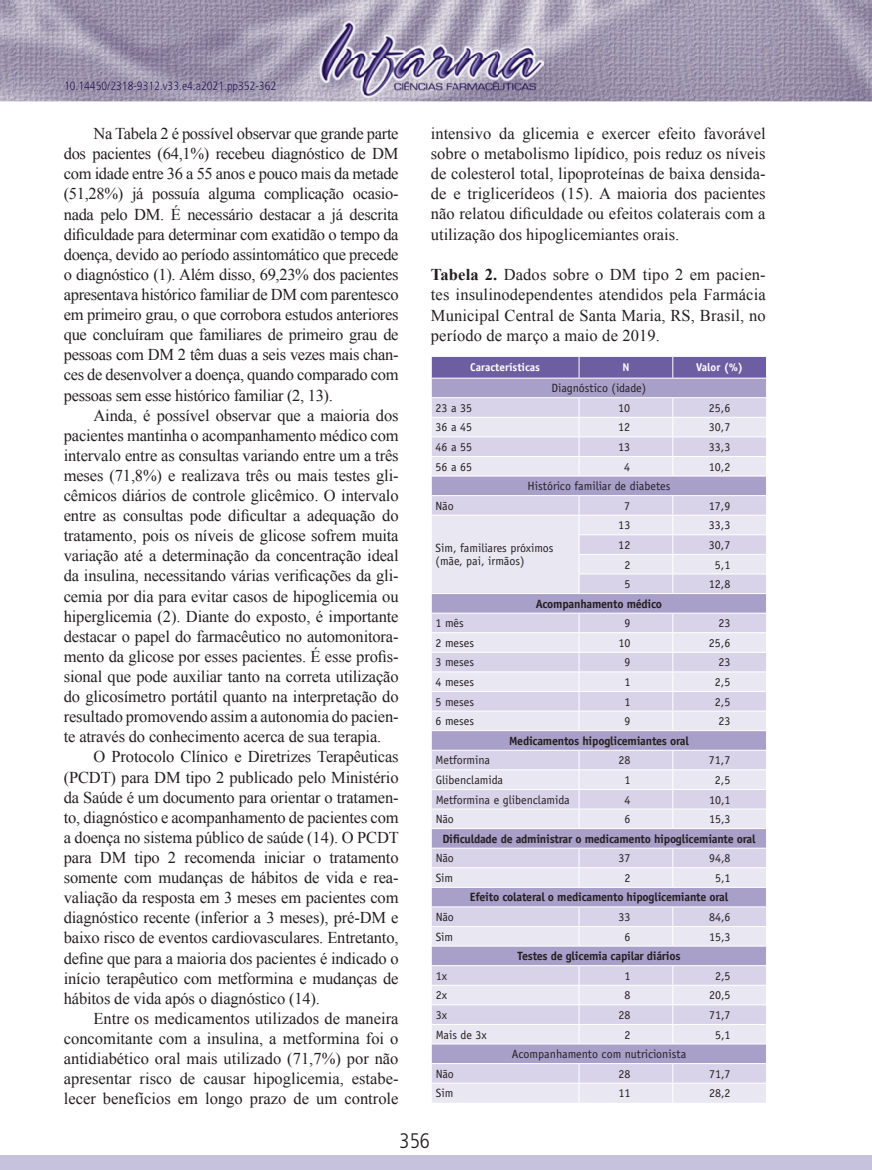
<style>
.page{position:relative;width:872px;height:1170px;background:#fff}
.page>*{position:absolute;margin:0;border:0;box-sizing:border-box;transform-origin:0 0}
.t1{font:300 condensed 21px "Frutiger LT Std";color:#231f20}
.t2{font:16.5px/20.1px "Times New Roman";letter-spacing:-.005em;color:#231f20;text-align:justify}
.t3{font:12px/13.2px "Officina Sans Std";color:#231f20}
.t4{font:700 12px "Officina Sans Std";letter-spacing:-.02em;color:#231f20}
.t5{font:300 condensed 12px "Frutiger LT Std";color:#2a1656}
.t6{font:700 11.25px "Officina Sans Std";color:#fff}
.s1{font-weight:700}
</style>
<div class="page">
<img style="left:0;top:0;width:872px;height:101px">
<div style="left:0;top:1155px;width:872px;height:14px;background:#c6c1dd"></div>
<img style="left:319px;top:20px;width:225px;height:77px">
<svg style="left:431px;top:356px;width:336px;height:746px;background:#d4cfe4"></svg>
<p class="t5" style="left:64px;top:79px;width:214px">10.14450/2318-9312.v33.e4.a2021.pp352-362</p>
<p class="t2" style="left:64px;top:123px;width:336px;text-indent:30px">Na Tabela 2 é possível observar que grande parte dos pacientes (64,1%) recebeu diagnóstico de DM com idade entre 36 a 55 anos e pouco mais da metade (51,28%) já possuía alguma complicação ocasio&shy;nada pelo DM. É necessário destacar a já descrita dificuldade para determinar com exatidão o tempo da doença, devido ao período assintomático que precede o diagnóstico (1). Além disso, 69,23% dos pacientes apresentava histórico familiar de DM com parentesco em primeiro grau, o que corrobora estudos anteriores que concluíram que familiares de primeiro grau de pessoas com DM 2 têm duas a seis vezes mais chan&shy;ces de desenvolver a doença, quando comparado com pessoas sem esse histórico familiar (2, 13).</p>
<p class="t2" style="left:64px;top:404px;width:336px;text-indent:30px">Ainda, é possível observar que a maioria dos pacientes mantinha o acompanhamento médico com intervalo entre as consultas variando entre um a três meses (71,8%) e realizava três ou mais testes gli&shy;cêmicos diários de controle glicêmico. O intervalo entre as consultas pode dificultar a adequação do tratamento, pois os níveis de glicose sofrem muita variação até a determinação da concentração ideal da insulina, necessitando várias verificações da gli&shy;cemia por dia para evitar casos de hipoglicemia ou hiperglicemia (2). Diante do exposto, é importante destacar o papel do farmacêutico no automonitora&shy;mento da glicose por esses pacientes. É esse profis&shy;sional que pode auxiliar tanto na correta utilização do glicosímetro portátil quanto na interpretação do resultado promovendo assim a autonomia do pacien&shy;te através do conhecimento acerca de sua terapia.</p>
<p class="t2" style="left:64px;top:746px;width:336px;text-indent:30px">O Protocolo Clínico e Diretrizes Terapêuticas (PCDT) para DM tipo 2 publicado pelo Ministério da Saúde é um documento para orientar o tratamen&shy;to, diagnóstico e acompanhamento de pacientes com a doença no sistema público de saúde (14). O PCDT para DM tipo 2 recomenda iniciar o tratamento somente com mudanças de hábitos de vida e rea&shy;valiação da resposta em 3 meses em pacientes com diagnóstico recente (inferior a 3 meses), pré-DM e baixo risco de eventos cardiovasculares. Entretanto, define que para a maioria dos pacientes é indicado o início terapêutico com metformina e mudanças de hábitos de vida após o diagnóstico (14).</p>
<p class="t2" style="left:64px;top:1007px;width:336px;text-indent:30px">Entre os medicamentos utilizados de maneira concomitante com a insulina, a metformina foi o antidiabético oral mais utilizado (71,7%) por não apresentar risco de causar hipoglicemia, estabe&shy;lecer benefícios em longo prazo de um controle</p>
<p class="t2" style="left:431px;top:123px;width:336px">intensivo da glicemia e exercer efeito favorável sobre o metabolismo lipídico, pois reduz os níveis de colesterol total, lipoproteínas de baixa densida&shy;de e triglicerídeos (15). A maioria dos pacientes não relatou dificuldade ou efeitos colaterais com a utilização dos hipoglicemiantes orais.</p>
<p class="t2" style="left:431px;top:264px;width:336px"><span class="s1">Tabela 2.</span> Dados sobre o DM tipo 2 em pacien&shy;tes insulinodependentes atendidos pela Farmácia Municipal Central de Santa Maria, RS, Brasil, no período de março a maio de 2019.</p>
<p class="t6" style="left:470px;top:360px;width:71px">Características</p>
<p class="t6" style="left:622px;top:360px;width:9px">N</p>
<p class="t6" style="left:696px;top:360px;width:48px">Valor (%)</p>
<p class="t3" style="left:551px;top:381px;width:96px">Diagnóstico (idade)</p>
<p class="t3" style="left:435px;top:401px;width:38px">23 a 35</p>
<p class="t3" style="left:618px;top:401px;width:13px">10</p>
<p class="t3" style="left:709px;top:401px;width:23px">25,6</p>
<p class="t3" style="left:435px;top:421px;width:38px">36 a 45</p>
<p class="t3" style="left:618px;top:421px;width:13px">12</p>
<p class="t3" style="left:709px;top:421px;width:23px">30,7</p>
<p class="t3" style="left:435px;top:440px;width:38px">46 a 55</p>
<p class="t3" style="left:618px;top:440px;width:13px">13</p>
<p class="t3" style="left:709px;top:440px;width:23px">33,3</p>
<p class="t3" style="left:435px;top:460px;width:38px">56 a 65</p>
<p class="t3" style="left:624px;top:460px;width:7px">4</p>
<p class="t3" style="left:709px;top:460px;width:23px">10,2</p>
<p class="t3" style="left:527px;top:479px;width:144px">Histórico familiar de diabetes</p>
<p class="t3" style="left:435px;top:499px;width:20px">Não</p>
<p class="t3" style="left:624px;top:499px;width:7px">7</p>
<p class="t3" style="left:709px;top:499px;width:23px">17,9</p>
<p class="t3" style="left:435px;top:541px;width:120px">Sim, familiares próximos (mãe, pai, irmãos)</p>
<p class="t3" style="left:618px;top:518px;width:13px">13</p>
<p class="t3" style="left:709px;top:518px;width:23px">33,3</p>
<p class="t3" style="left:618px;top:538px;width:13px">12</p>
<p class="t3" style="left:709px;top:538px;width:23px">30,7</p>
<p class="t3" style="left:624px;top:558px;width:7px">2</p>
<p class="t3" style="left:715px;top:558px;width:17px">5,1</p>
<p class="t3" style="left:624px;top:577px;width:7px">5</p>
<p class="t3" style="left:709px;top:577px;width:23px">12,8</p>
<p class="t4" style="left:536px;top:596px;width:128px">Acompanhamento médico</p>
<p class="t3" style="left:435px;top:616px;width:30px">1 mês</p>
<p class="t3" style="left:624px;top:616px;width:7px">9</p>
<p class="t3" style="left:718px;top:616px;width:13px">23</p>
<p class="t3" style="left:435px;top:636px;width:40px">2 meses</p>
<p class="t3" style="left:618px;top:636px;width:13px">10</p>
<p class="t3" style="left:709px;top:636px;width:23px">25,6</p>
<p class="t3" style="left:435px;top:655px;width:40px">3 meses</p>
<p class="t3" style="left:624px;top:655px;width:7px">9</p>
<p class="t3" style="left:718px;top:655px;width:13px">23</p>
<p class="t3" style="left:435px;top:675px;width:40px">4 meses</p>
<p class="t3" style="left:624px;top:675px;width:7px">1</p>
<p class="t3" style="left:715px;top:675px;width:17px">2,5</p>
<p class="t3" style="left:435px;top:695px;width:40px">5 meses</p>
<p class="t3" style="left:624px;top:695px;width:7px">1</p>
<p class="t3" style="left:715px;top:695px;width:17px">2,5</p>
<p class="t3" style="left:435px;top:714px;width:40px">6 meses</p>
<p class="t3" style="left:624px;top:714px;width:7px">9</p>
<p class="t3" style="left:718px;top:714px;width:13px">23</p>
<p class="t4" style="left:509px;top:733px;width:181px">Medicamentos hipoglicemiantes oral</p>
<p class="t3" style="left:435px;top:753px;width:56px">Metformina</p>
<p class="t3" style="left:618px;top:753px;width:13px">28</p>
<p class="t3" style="left:709px;top:753px;width:23px">71,7</p>
<p class="t3" style="left:435px;top:773px;width:69px">Glibenclamida</p>
<p class="t3" style="left:624px;top:773px;width:7px">1</p>
<p class="t3" style="left:715px;top:773px;width:17px">2,5</p>
<p class="t3" style="left:436px;top:792px;width:136px">Metformina e glibenclamida</p>
<p class="t3" style="left:624px;top:792px;width:7px">4</p>
<p class="t3" style="left:709px;top:792px;width:23px">10,1</p>
<p class="t3" style="left:436px;top:812px;width:20px">Não</p>
<p class="t3" style="left:624px;top:812px;width:7px">6</p>
<p class="t3" style="left:709px;top:812px;width:23px">15,3</p>
<p class="t4" style="left:442px;top:831px;width:315px">Dificuldade de administrar o medicamento hipoglicemiante oral</p>
<p class="t3" style="left:436px;top:851px;width:20px">Não</p>
<p class="t3" style="left:618px;top:851px;width:13px">37</p>
<p class="t3" style="left:709px;top:851px;width:23px">94,8</p>
<p class="t3" style="left:436px;top:871px;width:19px">Sim</p>
<p class="t3" style="left:624px;top:871px;width:7px">2</p>
<p class="t3" style="left:715px;top:871px;width:17px">5,1</p>
<p class="t4" style="left:470px;top:889px;width:260px">Efeito colateral o medicamento hipoglicemiante oral</p>
<p class="t3" style="left:436px;top:910px;width:20px">Não</p>
<p class="t3" style="left:618px;top:910px;width:13px">33</p>
<p class="t3" style="left:709px;top:910px;width:23px">84,6</p>
<p class="t3" style="left:436px;top:929px;width:19px">Sim</p>
<p class="t3" style="left:624px;top:929px;width:7px">6</p>
<p class="t3" style="left:709px;top:929px;width:23px">15,3</p>
<p class="t4" style="left:517px;top:948px;width:164px">Testes de glicemia capilar diários</p>
<p class="t3" style="left:436px;top:969px;width:13px">1x</p>
<p class="t3" style="left:624px;top:969px;width:7px">1</p>
<p class="t3" style="left:715px;top:969px;width:17px">2,5</p>
<p class="t3" style="left:436px;top:988px;width:13px">2x</p>
<p class="t3" style="left:624px;top:988px;width:7px">8</p>
<p class="t3" style="left:709px;top:988px;width:23px">20,5</p>
<p class="t3" style="left:436px;top:1008px;width:13px">3x</p>
<p class="t3" style="left:618px;top:1008px;width:13px">28</p>
<p class="t3" style="left:709px;top:1008px;width:23px">71,7</p>
<p class="t3" style="left:436px;top:1027px;width:53px">Mais de 3x</p>
<p class="t3" style="left:624px;top:1027px;width:7px">2</p>
<p class="t3" style="left:715px;top:1027px;width:17px">5,1</p>
<p class="t3" style="left:512px;top:1047px;width:176px">Acompanhamento com nutricionista</p>
<p class="t3" style="left:436px;top:1066px;width:20px">Não</p>
<p class="t3" style="left:618px;top:1066px;width:13px">28</p>
<p class="t3" style="left:709px;top:1066px;width:23px">71,7</p>
<p class="t3" style="left:436px;top:1086px;width:19px">Sim</p>
<p class="t3" style="left:618px;top:1086px;width:13px">11</p>
<p class="t3" style="left:709px;top:1086px;width:23px">28,2</p>
<p class="t1" style="left:399px;top:1128px;width:32px">356</p>
</div>
